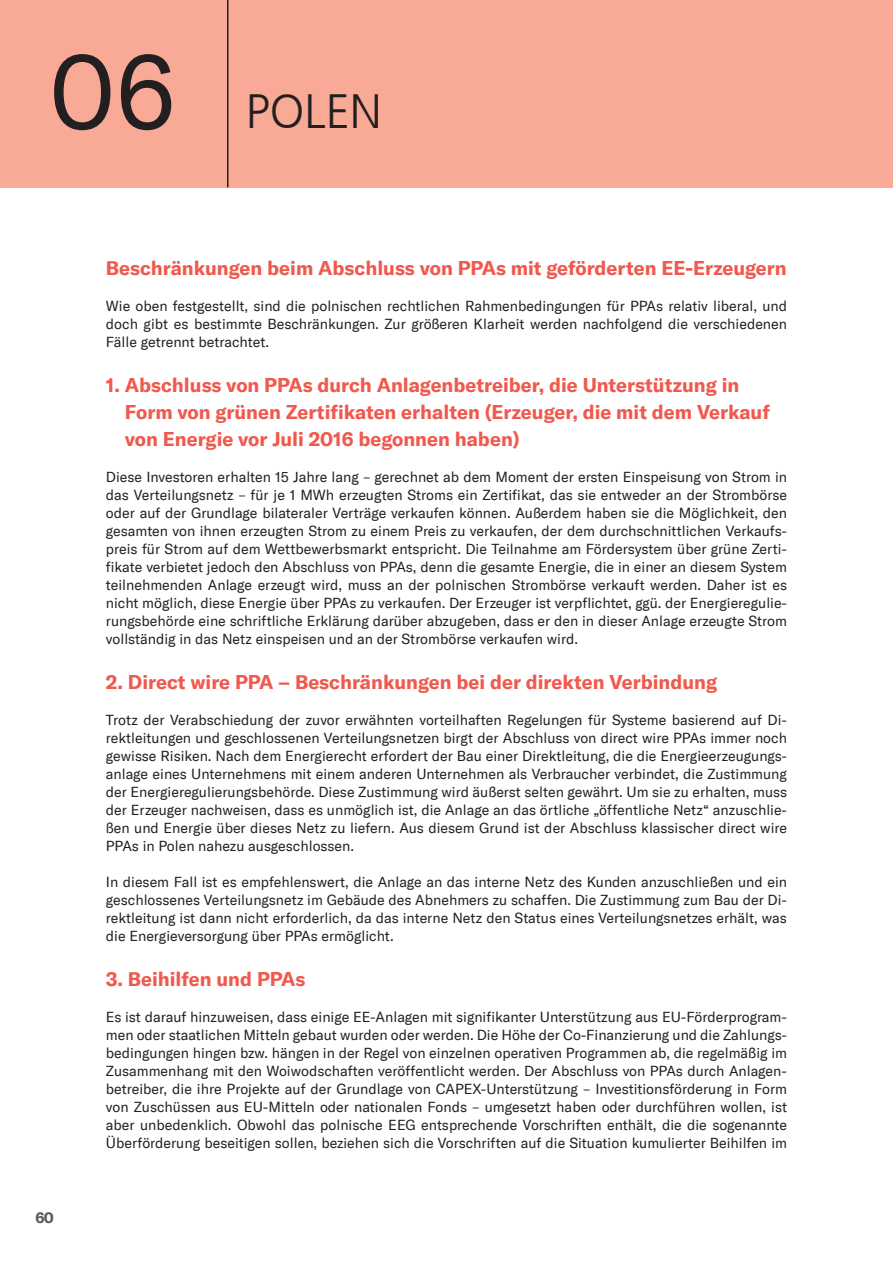
<style>
.page{position:relative;width:893px;height:1263px;background:#fff}
.page>*{position:absolute;margin:0;border:0;box-sizing:border-box;transform-origin:0 0}
.t1{font:300 48px "Frutiger CE";color:#231f20}
.t2{font:700 19.5px/27px "GT America";color:#f0594d}
.t3{font:700 15px "GT America";color:#57585a}
.t4{font:14.25px/18px "GT America";color:#231f20;text-align:justify}
.s1{font-family:"GT America";font-weight:400;font-size:105px}
</style>
<div class="page">
<div style="left:0;top:0;width:893px;height:187px;background:#f8aa96"></div>
<hr style="left:227px;top:0;width:1px;height:187px;background:#231f20">
<h1 class="t1" style="left:49px;top:84px;width:334px"><span class="s1">06</span> POLEN</h1>
<p class="t3" style="left:35px;top:1208px;width:20px">60</p>
<h2 class="t2" style="left:106px;top:255px;width:682px">Beschränkungen beim Abschluss von PPAs mit geförderten EE-Erzeugern</h2>
<p class="t4" style="left:106px;top:297px;width:683px">Wie oben festgestellt, sind die polnischen rechtlichen Rahmenbedingungen für PPAs relativ liberal, und doch gibt es bestimmte Beschränkungen. Zur größeren Klarheit werden nachfolgend die verschiedenen Fälle getrennt betrachtet.</p>
<h2 class="t2" style="left:125px;top:372px;width:647px;text-indent:-19px">1. Abschluss von PPAs durch Anlagenbetreiber, die Unterstützung in<br>Form von grünen Zertifikaten erhalten (Erzeuger, die mit dem Verkauf von Energie vor Juli 2016 begonnen haben)</h2>
<p class="t4" style="left:106px;top:468px;width:683px">Diese Investoren erhalten 15 Jahre lang – gerechnet ab dem Moment der ersten Einspeisung von Strom in das Verteilungsnetz – für je 1 MWh erzeugten Stroms ein Zertifikat, das sie entweder an der Strombörse oder auf der Grundlage bilateraler Verträge verkaufen können. Außerdem haben sie die Möglichkeit, den gesamten von ihnen erzeugten Strom zu einem Preis zu verkaufen, der dem durchschnittlichen Verkaufs&shy;preis für Strom auf dem Wettbewerbsmarkt entspricht. Die Teilnahme am Fördersystem über grüne Zerti&shy;fikate verbietet jedoch den Abschluss von PPAs, denn die gesamte Energie, die in einer an diesem System teilnehmenden Anlage erzeugt wird, muss an der polnischen Strombörse verkauft werden. Daher ist es nicht möglich, diese Energie über PPAs zu verkaufen. Der Erzeuger ist verpflichtet, ggü. der Energieregulie&shy;rungsbehörde eine schriftliche Erklärung darüber abzugeben, dass er den in dieser Anlage erzeugte Strom vollständig in das Netz einspeisen und an der Strombörse verkaufen wird.</p>
<h2 class="t2" style="left:106px;top:669px;width:613px">2. Direct wire PPA – Beschränkungen bei der direkten Verbindung</h2>
<p class="t4" style="left:106px;top:711px;width:683px">Trotz der Verabschiedung der zuvor erwähnten vorteilhaften Regelungen für Systeme basierend auf Di&shy;rektleitungen und geschlossenen Verteilungsnetzen birgt der Abschluss von direct wire PPAs immer noch gewisse Risiken. Nach dem Energierecht erfordert der Bau einer Direktleitung, die die Energieerzeugungs&shy;anlage eines Unternehmens mit einem anderen Unternehmen als Verbraucher verbindet, die Zustimmung der Energieregulierungsbehörde. Diese Zustimmung wird äußerst selten gewährt. Um sie zu erhalten, muss der Erzeuger nachweisen, dass es unmöglich ist, die Anlage an das örtliche „öffentliche Netz“ anzuschlie&shy;ßen und Energie über dieses Netz zu liefern. Aus diesem Grund ist der Abschluss klassischer direct wire PPAs in Polen nahezu ausgeschlossen.</p>
<p class="t4" style="left:106px;top:873px;width:683px">In diesem Fall ist es empfehlenswert, die Anlage an das interne Netz des Kunden anzuschließen und ein geschlossenes Verteilungsnetz im Gebäude des Abnehmers zu schaffen. Die Zustimmung zum Bau der Di&shy;rektleitung ist dann nicht erforderlich, da das interne Netz den Status eines Verteilungsnetzes erhält, was die Energieversorgung über PPAs ermöglicht.</p>
<h2 class="t2" style="left:106px;top:966px;width:201px">3. Beihilfen und PPAs</h2>
<p class="t4" style="left:106px;top:1008px;width:683px">Es ist darauf hinzuweisen, dass einige EE-Anlagen mit signifikanter Unterstützung aus EU-Förderprogram&shy;men oder staatlichen Mitteln gebaut wurden oder werden. Die Höhe der Co-Finanzierung und die Zahlungs&shy;bedingungen hingen bzw. hängen in der Regel von einzelnen operativen Programmen ab, die regelmäßig im Zusammenhang mit den Woiwodschaften veröffentlicht werden. Der Abschluss von PPAs durch Anlagen&shy;betreiber, die ihre Projekte auf der Grundlage von CAPEX-Unterstützung – Investitionsförderung in Form von Zuschüssen aus EU-Mitteln oder nationalen Fonds – umgesetzt haben oder durchführen wollen, ist aber unbedenklich. Obwohl das polnische EEG entsprechende Vorschriften enthält, die die sogenannte Überförderung beseitigen sollen, beziehen sich die Vorschriften auf die Situation kumulierter Beihilfen im</p>
</div>
